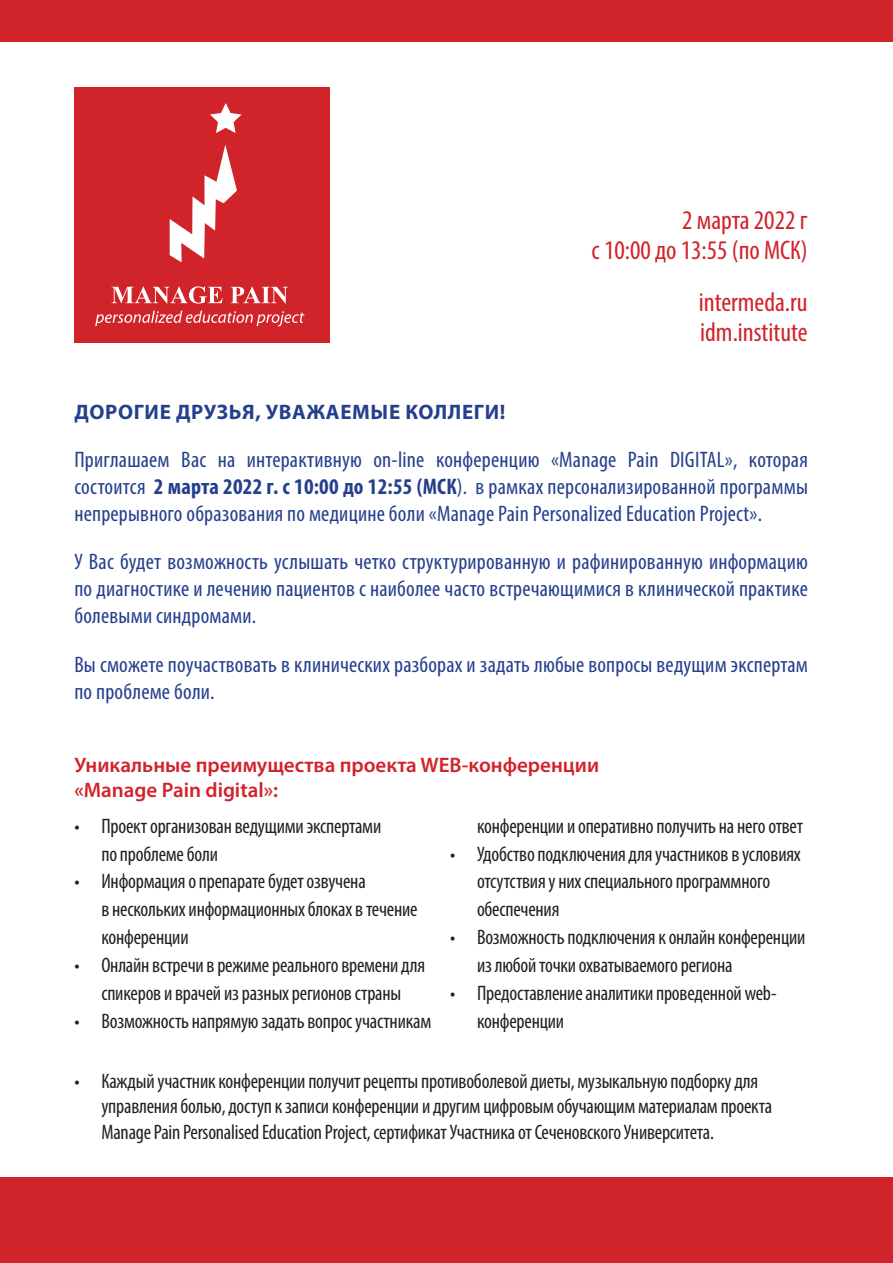
<style>
.page{position:relative;width:893px;height:1263px;background:#fff}
.page>*{position:absolute;margin:0;border:0;box-sizing:border-box;transform-origin:0 0}
.t1{font:condensed 27px/30px "Myriad Pro";color:#d1232a;text-align:right}
.t2{font:condensed 22.5px/27px "Myriad Pro";letter-spacing:.01em;color:#253f8e;text-align:justify}
.t3{font:condensed 21px/27.8px "Myriad Pro";letter-spacing:-.01em;color:#231f20}
.t4{font:600 21px/25.2px "Myriad Pro";color:#d1232a}
.t5{font:700 21px "Myriad Pro";letter-spacing:.03em;color:#253f8e}
.s1{font-weight:700}
</style>
<div class="page">
<div style="left:0;top:0;width:893px;height:42px;background:#d1232a"></div>
<div style="left:0;top:1178px;width:893px;height:85px;background:#d1232a"></div>
<div style="left:74px;top:88px;width:255px;height:255px;background:#d1232a"></div>
<svg style="left:210px;top:103px;width:32px;height:30px"></svg>
<svg style="left:170px;top:145px;width:67px;height:117px"></svg>
<svg style="left:111px;top:286px;width:112px;height:18px"></svg>
<svg style="left:230px;top:286px;width:58px;height:18px"></svg>
<svg style="left:95px;top:311px;width:209px;height:15px"></svg>
<p class="t1" style="left:592px;top:205px;width:217px">2 марта 2022 г<br>с 10:00 до 13:55 (по МСК)</p>
<p class="t1" style="left:699px;top:286px;width:110px;text-align:left">intermeda.ru idm.institute</p>
<p class="t5" style="left:75px;top:398px;width:432px">ДОРОГИЕ ДРУЗЬЯ, УВАЖАЕМЫЕ КОЛЛЕГИ!</p>
<p class="t2" style="left:74px;top:446px;width:735px">Приглашаем Вас на интерактивную on-line конференцию «Manage Pain DIGITAL», которая состоится <span class="s1">2 марта 2022 г. с 10:00 до 12:55 (МСК</span>). в рамках персонализированной программы непрерывного образования по медицине боли «Manage Pain Personalized Education Project».</p>
<p class="t2" style="left:74px;top:548px;width:735px">У Вас будет возможность услышать четко структурированную и рафинированную информацию по диагностике и лечению пациентов с наиболее часто встречающимися в клинической практике болевыми синдромами.</p>
<p class="t2" style="left:74px;top:650px;width:735px">Вы сможете поучаствовать в клинических разборах и задать любые вопросы ведущим экспертам по проблеме боли.</p>
<p class="t4" style="left:74px;top:752px;width:526px">Уникальные преимущества проекта WEB-конференции «Manage Pain digital»:</p>
<p class="t3" style="left:101px;top:812px;width:281px;text-indent:-27px">• Проект организован ведущими экспертами по проблеме боли</p>
<p class="t3" style="left:101px;top:867px;width:318px;text-indent:-27px">• Информация о препарате будет озвучена<br>в нескольких информационных блоках в течение конференции</p>
<p class="t3" style="left:74px;top:951px;width:352px;text-align:center">• Онлайн встречи в режиме реального времени для спикеров и врачей из разных регионов страны</p>
<p class="t3" style="left:74px;top:1006px;width:358px">• Возможность напрямую задать вопрос участникам</p>
<p class="t3" style="left:477px;top:812px;width:328px">конференции и оперативно получить на него ответ</p>
<p class="t3" style="left:477px;top:839px;width:325px;text-indent:-27px">• Удобство подключения для участников в условиях отсутствия у них специального программного обеспечения</p>
<p class="t3" style="left:477px;top:923px;width:330px;text-indent:-27px">• Возможность подключения к онлайн конференции из любой точки охватываемого региона</p>
<p class="t3" style="left:477px;top:979px;width:301px;text-indent:-27px">• Предоставление аналитики проведенной web&shy;конференции</p>
<p class="t3" style="left:101px;top:1068px;width:672px;line-height:25.2px;text-indent:-27px">• Каждый участник конференции получит рецепты противоболевой диеты, музыкальную подборку для управления болью, доступ к записи конференции и другим цифровым обучающим материалам проекта<br>Manage Pain Personalised Education Project, сертификат Участника от Сеченовского Университета.</p>
</div>
